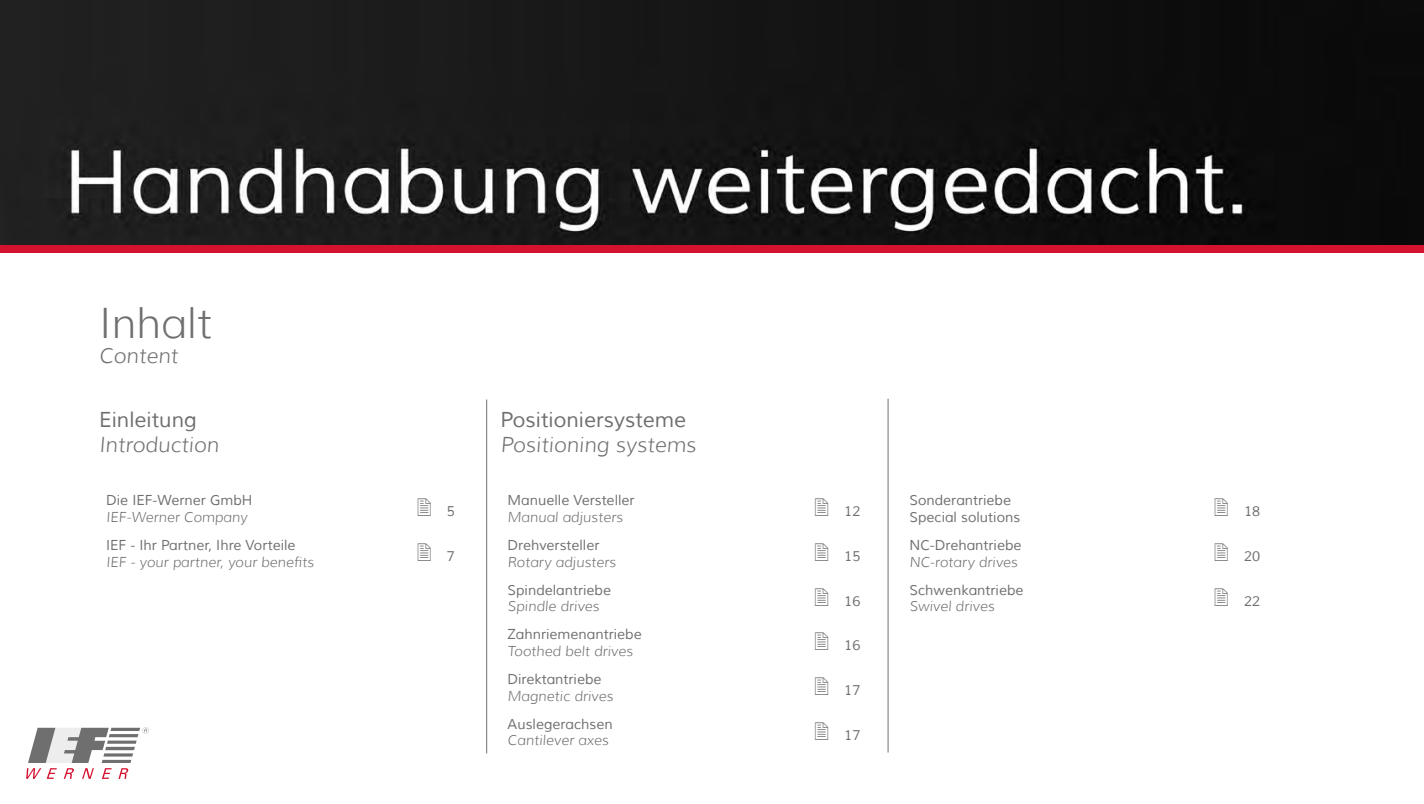
<style>
.page{position:relative;width:1424px;height:804px;background:#fff}
.page>*{position:absolute;margin:0;border:0;box-sizing:border-box;transform-origin:0 0}
.t1{font:300 42px "Muli";color:#706f6f}
.t2{font:italic 300 21px "Muli";color:#706f6f}
.t3{font:21px "Muli";color:#706f6f}
.t4{font:14px/16.8px "Muli";color:#706f6f}
.t5{font:italic 300 14px "Muli";color:#706f6f}
</style>
<div class="page">
<hr style="left:486px;top:399px;width:1px;height:354px;background:#706f6f">
<hr style="left:887px;top:399px;width:1px;height:353px;background:#706f6f">
<svg style="left:26px;top:727px;width:123px;height:52px"></svg>
<div style="left:0;top:244px;width:1424px;height:9px;background:#d51130"></div>
<img style="left:0;top:0;width:1424px;height:244px">
<h1 class="t1" style="left:99px;top:297px;width:114px">Inhalt</h1>
<h2 class="t2" style="left:99px;top:343px;width:80px">Content</h2>
<h2 class="t3" style="left:99px;top:406px;width:99px">Einleitung</h2>
<h2 class="t2" style="left:99px;top:431px;width:121px">Introduction</h2>
<h2 class="t3" style="left:501px;top:406px;width:187px">Positioniersysteme</h2>
<h2 class="t2" style="left:501px;top:431px;width:197px">Positioning systems</h2>
<p class="t4" style="left:106px;top:492px;width:148px">Die IEF-Werner GmbH</p>
<p class="t5" style="left:106px;top:508px;width:143px">IEF-Werner Company</p>
<p class="t4" style="left:447px;top:503px;width:10px">5</p>
<p class="t4" style="left:106px;top:537px;width:191px">IEF - Ihr Partner, Ihre Vorteile</p>
<p class="t5" style="left:106px;top:553px;width:209px">IEF - your partner, your benefits</p>
<p class="t4" style="left:447px;top:548px;width:10px">7</p>
<p class="t4" style="left:508px;top:492px;width:128px">Manuelle Versteller</p>
<p class="t5" style="left:508px;top:508px;width:117px">Manual adjusters</p>
<p class="t4" style="left:508px;top:537px;width:93px">Drehversteller</p>
<p class="t5" style="left:508px;top:553px;width:110px">Rotary adjusters</p>
<p class="t4" style="left:844px;top:503px;width:18px">12</p>
<p class="t4" style="left:844px;top:548px;width:18px">15</p>
<p class="t4" style="left:909px;top:492px;width:112px">Sonderantriebe<br>Special solutions</p>
<p class="t4" style="left:1244px;top:503px;width:18px">18</p>
<p class="t4" style="left:909px;top:537px;width:113px">NC-Drehantriebe</p>
<p class="t5" style="left:909px;top:553px;width:110px">NC-rotary drives</p>
<p class="t4" style="left:1244px;top:548px;width:18px">20</p>
<p class="t4" style="left:508px;top:581px;width:105px">Spindelantriebe</p>
<p class="t5" style="left:508px;top:598px;width:93px">Spindle drives</p>
<p class="t4" style="left:844px;top:592px;width:18px">16</p>
<p class="t4" style="left:909px;top:581px;width:116px">Schwenkantriebe</p>
<p class="t5" style="left:909px;top:598px;width:87px">Swivel drives</p>
<p class="t4" style="left:1244px;top:592px;width:18px">22</p>
<p class="t4" style="left:508px;top:626px;width:136px">Zahnriemenantriebe</p>
<p class="t5" style="left:508px;top:642px;width:127px">Toothed belt drives</p>
<p class="t4" style="left:844px;top:637px;width:18px">16</p>
<p class="t4" style="left:508px;top:671px;width:95px">Direktantriebe</p>
<p class="t5" style="left:508px;top:687px;width:107px">Magnetic drives</p>
<p class="t4" style="left:844px;top:682px;width:18px">17</p>
<p class="t4" style="left:508px;top:715px;width:107px">Auslegerachsen</p>
<p class="t5" style="left:508px;top:731px;width:103px">Cantilever axes</p>
<p class="t4" style="left:844px;top:726px;width:18px">17</p>
</div>
